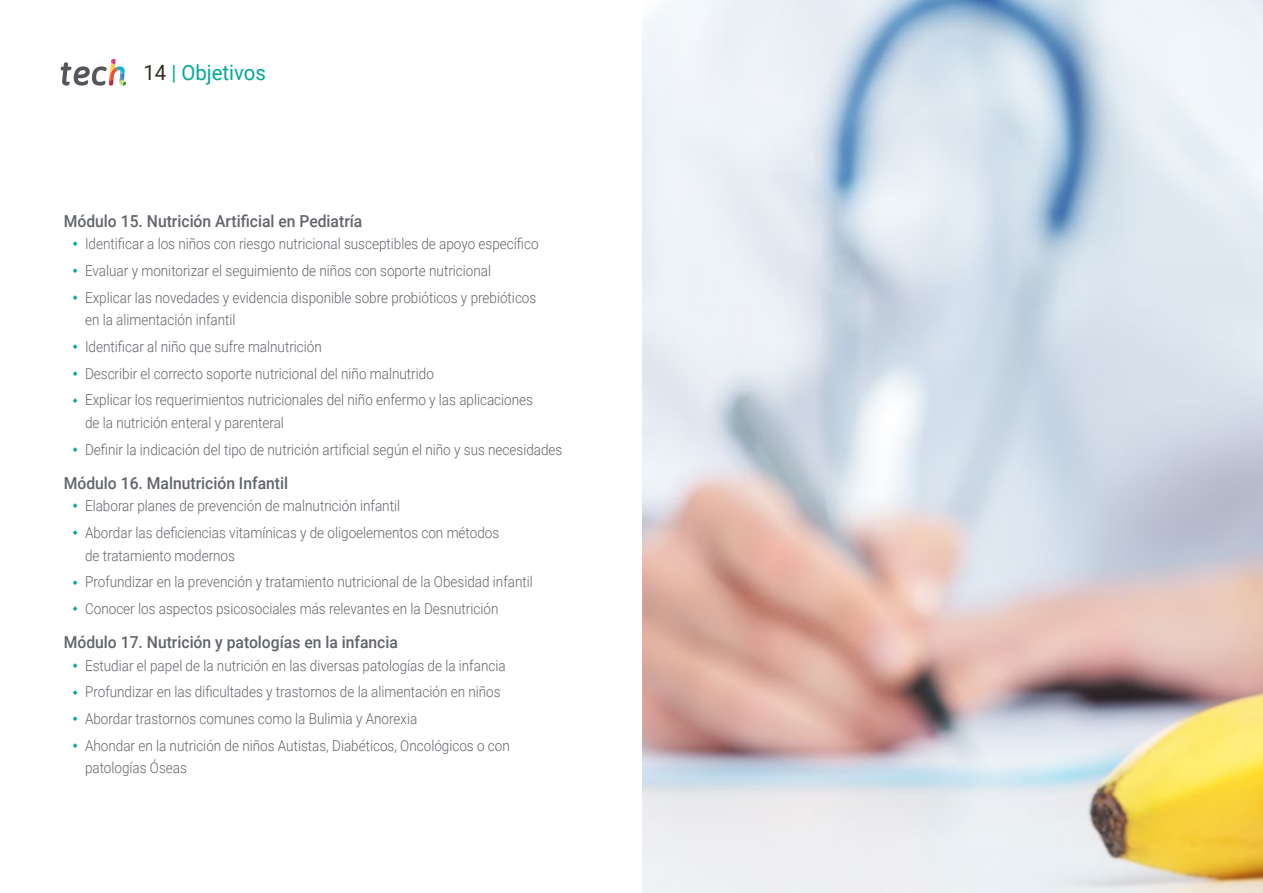
<style>
.page{position:relative;width:1263px;height:893px;background:#fff}
.page>*{position:absolute;margin:0;border:0;box-sizing:border-box;transform-origin:0 0}
.t1{font:21px "Roboto";color:#00a996}
.t2{font:500 16.5px "Roboto";color:#61646a;scale:.95 1}
.t3{font:300 15px/26.7px "Roboto";color:#61646a;scale:.9 1}
.s1{color:#312e20}
</style>
<div class="page">
<img style="left:642px;top:0;width:621px;height:893px">
<svg style="left:61px;top:59px;width:65px;height:27px"></svg>
<h1 class="t1" style="left:144px;top:57px;width:124px"><span class="s1">14</span> | Objetivos</h1>
<p class="t2" style="left:64px;top:209px;width:316px">Módulo 15. Nutrición Artificial en Pediatría</p>
<p class="t3" style="left:85px;top:230px;width:505px">Identificar a los niños con riesgo nutricional susceptibles de apoyo específico<br>Evaluar y monitorizar el seguimiento de niños con soporte nutricional<br>Explicar las novedades y evidencia disponible sobre probióticos y prebióticos</p>
<p class="t3" style="left:85px;top:306px;width:499px">en la alimentación infantil<br>Identificar al niño que sufre malnutrición<br>Describir el correcto soporte nutricional del niño malnutrido<br>Explicar los requerimientos nutricionales del niño enfermo y las aplicaciones</p>
<p class="t3" style="left:85px;top:409px;width:532px">de la nutrición enteral y parenteral<br>Definir la indicación del tipo de nutrición artificial según el niño y sus necesidades</p>
<p class="t2" style="left:64px;top:471px;width:238px">Módulo 16. Malnutrición Infantil</p>
<p class="t3" style="left:85px;top:492px;width:462px">Elaborar planes de prevención de malnutrición infantil<br>Abordar las deficiencias vitamínicas y de oligoelementos con métodos</p>
<p class="t3" style="left:85px;top:541px;width:499px">de tratamiento modernos<br>Profundizar en la prevención y tratamiento nutricional de la Obesidad infantil<br>Conocer los aspectos psicosociales más relevantes en la Desnutrición</p>
<p class="t2" style="left:64px;top:631px;width:353px">Módulo 17. Nutrición y patologías en la infancia</p>
<p class="t3" style="left:85px;top:651px;width:473px">Estudiar el papel de la nutrición en las diversas patologías de la infancia Profundizar en las dificultades y trastornos de la alimentación en niños Abordar trastornos comunes como la Bulimia y Anorexia<br>Ahondar en la nutrición de niños Autistas, Diabéticos, Oncológicos o con</p>
<p class="t3" style="left:85px;top:754px;width:115px">patologías Óseas</p>
</div>
